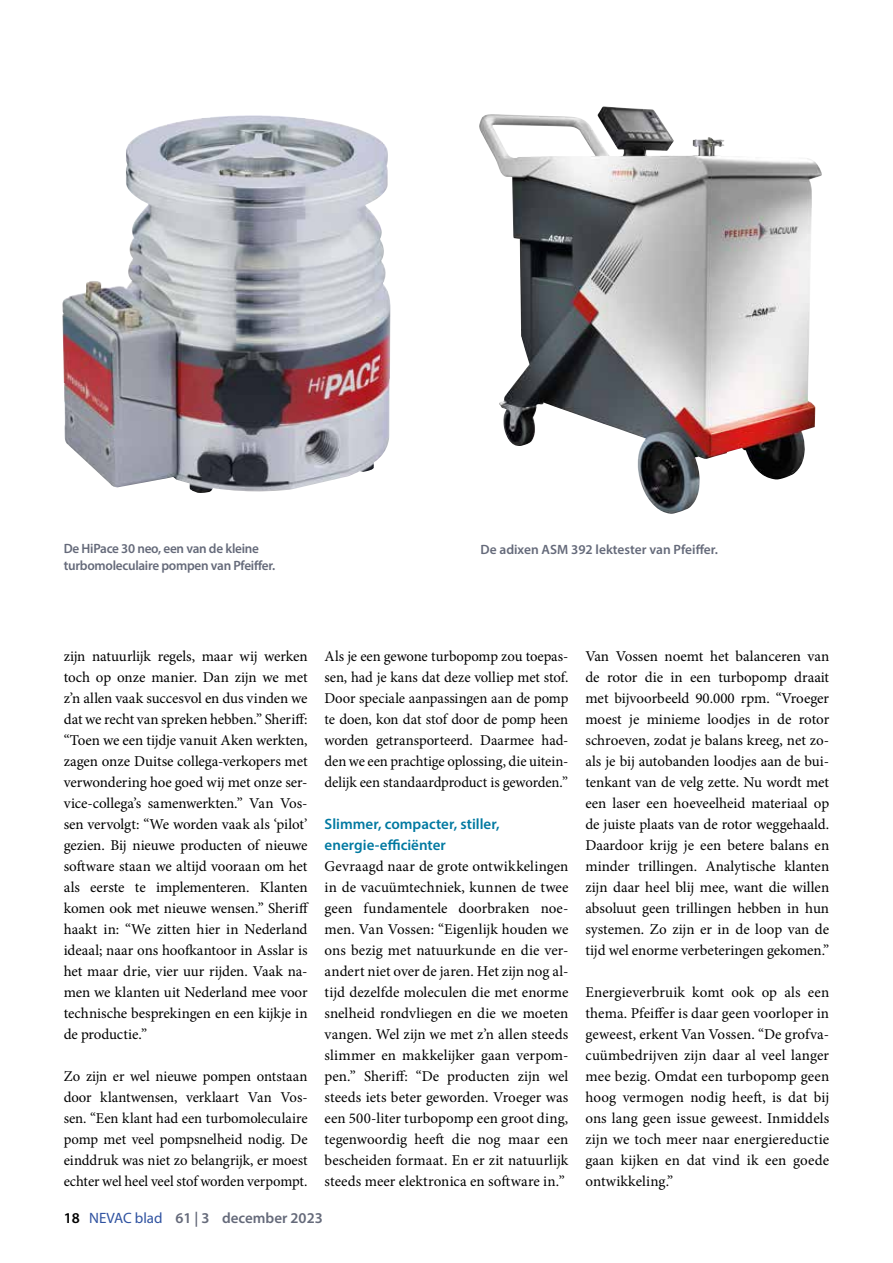
<style>
.page{position:relative;width:893px;height:1263px;background:#fff}
.page>*{position:absolute;margin:0;border:0;box-sizing:border-box;transform-origin:0 0}
.t1{font:15px/21px "Minion Pro";color:#000;text-align:justify}
.t2{font:600 15px/21px "Myriad Pro";color:#0079a1}
.t3{font:600 15px "Myriad Pro";color:#656a7a}
.t4{font:600 13.5px/16.2px "Myriad Pro";letter-spacing:-.02em;color:#656a7a}
.t5{font:600 13.5px "Myriad Pro";color:#656a7a}
.s1{color:#000}
.s2{font-weight:400;color:#2f52a0}
</style>
<div class="page">
<img style="left:479px;top:109px;width:278px;height:405px">
<img style="left:62px;top:115px;width:329px;height:378px">
<p class="t4" style="left:64px;top:540px;width:213px">De HiPace 30 neo, een van de kleine turbomoleculaire pompen van Pfeiffer.</p>
<p class="t5" style="left:480px;top:541px;width:239px">De adixen ASM 392 lektester van Pfeiffer.</p>
<p class="t1" style="left:64px;top:645px;width:247px">zijn natuurlijk regels, maar wij werken toch op onze manier. Dan zijn we met z’n allen vaak succesvol en dus vinden we dat we recht van spreken hebben.” Sheriff: “Toen we een tijdje vanuit Aken werkten, zagen onze Duitse collega-verkopers met verwondering hoe goed wij met onze ser&shy;vice-collega’s samenwerkten.” Van Vos&shy;sen vervolgt: “We worden vaak als ‘pilot’ gezien. Bij nieuwe producten of nieuwe software staan we altijd vooraan om het als eerste te implementeren. Klanten komen ook met nieuwe wensen.” Sheriff haakt in: “We zitten hier in Nederland ideaal; naar ons hoofkantoor in Asslar is het maar drie, vier uur rijden. Vaak na&shy;men we klanten uit Nederland mee voor technische besprekingen en een kijkje in de productie.”</p>
<p class="t1" style="left:64px;top:1065px;width:245px">Zo zijn er wel nieuwe pompen ontstaan door klantwensen, verklaart Van Vos&shy;sen. “Een klant had een turbomoleculaire pomp met veel pompsnelheid nodig. De einddruk was niet zo belangrijk, er moest echter wel heel veel stof worden verpompt.</p>
<p class="t1" style="left:325px;top:645px;width:245px">Als je een gewone turbopomp zou toepas&shy;sen, had je kans dat deze volliep met stof.<br>Door speciale aanpassingen aan de pomp te doen, kon dat stof door de pomp heen worden getransporteerd. Daarmee had&shy;den we een prachtige oplossing, die uitein&shy;delijk een standaardproduct is geworden.”</p>
<p class="t2" style="left:325px;top:813px;width:177px">Slimmer, compacter, stiller, energie-efficiënter</p>
<p class="t1" style="left:325px;top:855px;width:245px">Gevraagd naar de grote ontwikkelingen in de vacuümtechniek, kunnen de twee geen fundamentele doorbraken noe&shy;men. Van Vossen: “Eigenlijk houden we ons bezig met natuurkunde en die ver&shy;andert niet over de jaren. Het zijn nog al&shy;tijd dezelfde moleculen die met enorme snelheid rondvliegen en die we moeten vangen. Wel zijn we met z’n allen steeds slimmer en makkelijker gaan verpom&shy;pen.” Sheriff: “De producten zijn wel steeds iets beter geworden. Vroeger was een 500-liter turbopomp een groot ding, tegenwoordig heeft die nog maar een bescheiden formaat. En er zit natuurlijk steeds meer elektronica en software in.”</p>
<p class="t1" style="left:585px;top:645px;width:245px">Van Vossen noemt het balanceren van de rotor die in een turbopomp draait met bijvoorbeeld 90.000 rpm. “Vroeger moest je minieme loodjes in de rotor schroeven, zodat je balans kreeg, net zo&shy;als je bij autobanden loodjes aan de bui&shy;tenkant van de velg zette. Nu wordt met een laser een hoeveelheid materiaal op de juiste plaats van de rotor weggehaald.<br>Daardoor krijg je een betere balans en minder trillingen. Analytische klanten zijn daar heel blij mee, want die willen absoluut geen trillingen hebben in hun systemen. Zo zijn er in de loop van de tijd wel enorme verbeteringen gekomen.”</p>
<p class="t1" style="left:585px;top:981px;width:245px">Energieverbruik komt ook op als een thema. Pfeiffer is daar geen voorloper in geweest, erkent Van Vossen. “De grofva&shy;cuümbedrijven zijn daar al veel langer mee bezig. Omdat een turbopomp geen hoog vermogen nodig heeft, is dat bij ons lang geen issue geweest. Inmiddels zijn we toch meer naar energiereductie gaan kijken en dat vind ik een goede ontwikkeling.”</p>
<p class="t3" style="left:64px;top:1208px;width:260px"><span class="s1">18</span> <span class="s2">NEVAC blad</span> 61 | 3 december 2023</p>
</div>
